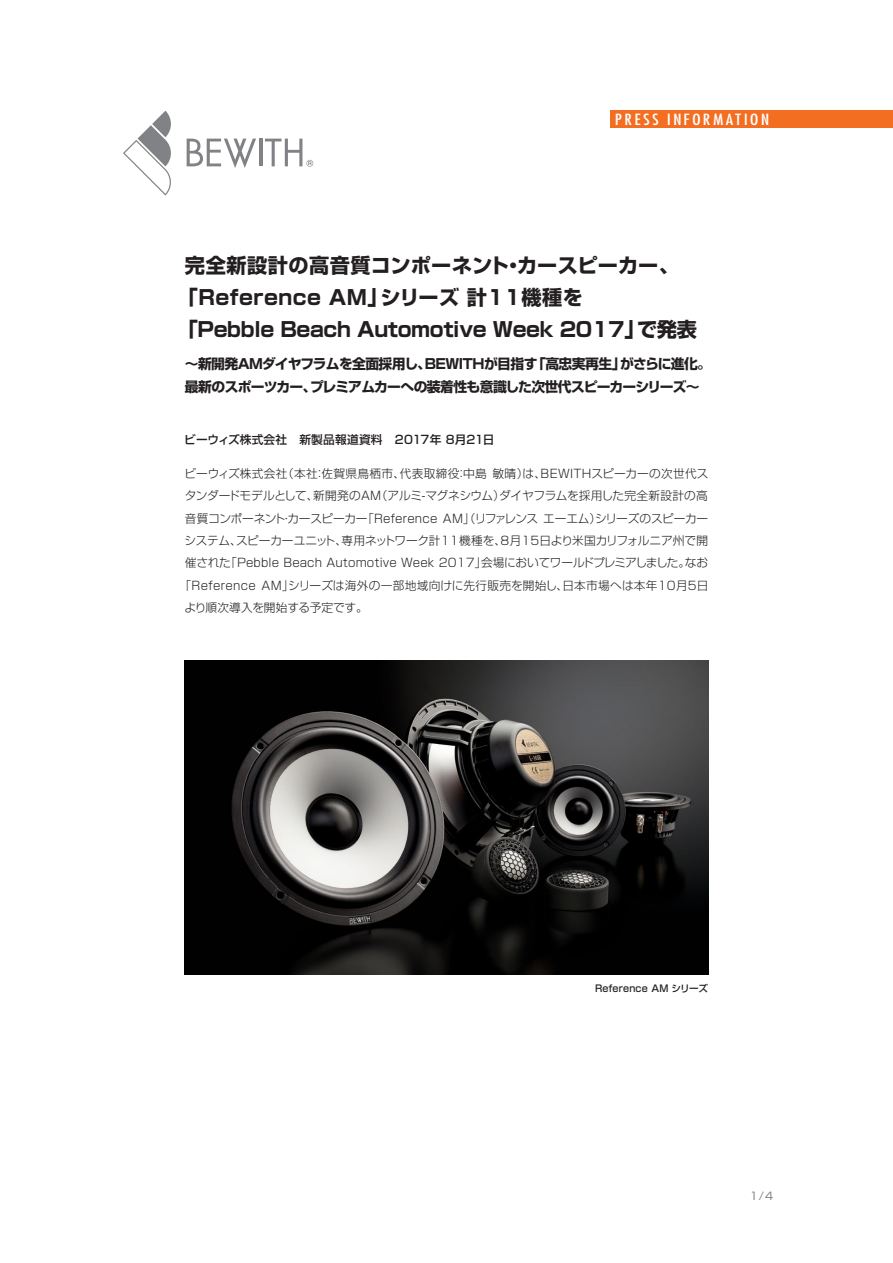
<style>
.page{position:relative;width:893px;height:1263px;background:#fff}
.page>*{position:absolute;margin:0;border:0;box-sizing:border-box;transform-origin:0 0}
.t1{font:700 20.25px "Shin Go Pro";letter-spacing:-.005em;color:#231f20}
.t2{font:700 20.25px "Shin Go Pro";letter-spacing:.02em;color:#231f20}
.t3{font:700 20.25px "Shin Go Pro";letter-spacing:.025em;color:#231f20}
.t4{font:14.85px "Kudos Cond SSK";letter-spacing:.15em;color:#fff;scale:1.2 1}
.t5{font:700 13.8px "Shin Go Pro";letter-spacing:-.045em;color:#231f20}
.t6{font:300 11.7px/22.4px "Shin Go Pro";letter-spacing:.005em;color:#231f20}
.t7{font:300 11.7px "Shin Go Pro";letter-spacing:.025em;color:#231f20}
.t8{font:300 11.7px "Shin Go Pro";letter-spacing:-.03em;color:#231f20}
.t9{font:500 11.7px "Shin Go Pro";letter-spacing:.015em;color:#231f20}
.t10{font:300 11.7px "Shin Go Pro";letter-spacing:-.075em;color:#231f20}
.t11{font:300 11.7px "Shin Go Pro";letter-spacing:-.035em;color:#231f20}
.t12{font:300 11.7px "Shin Go Pro";letter-spacing:-.04em;color:#231f20}
.t13{font:300 11.7px "Shin Go Pro";letter-spacing:-.02em;color:#231f20}
.t14{font:10.65px "Shin Go Pro";color:#808285}
.t15{font:500 9.6px "Shin Go Pro";letter-spacing:.02em;color:#231f20}
</style>
<div class="page">
<div style="left:610px;top:111px;width:283px;height:17px;background:#f36e21"></div>
<svg style="left:123px;top:111px;width:48px;height:85px"></svg>
<svg style="left:187px;top:139px;width:69px;height:29px"></svg>
<hr style="left:259px;top:139px;width:3px;height:27px;background:#808285">
<svg style="left:265px;top:139px;width:48px;height:28px"></svg>
<img style="left:185px;top:660px;width:523px;height:315px">
<p class="t4" style="left:615px;top:110px;width:37px">PRESS</p>
<p class="t4" style="left:667px;top:110px;width:86px">INFORMATION</p>
<p class="t2" style="left:185px;top:249px;width:496px">完全新設計の高音質コンポーネントカースピーカー、</p>
<p class="t1" style="left:503px;top:249px;width:22px">・</p>
<p class="t3" style="left:381px;top:281px;width:204px">シリーズ計11機種を</p>
<p class="t3" style="left:178px;top:281px;width:211px">「Reference AM」</p>
<p class="t1" style="left:637px;top:313px;width:61px">で発表</p>
<p class="t1" style="left:178px;top:313px;width:468px">「Pebble Beach Automotive Week 2017」</p>
<p class="t5" style="left:620px;top:353px;width:93px">がさらに進化。</p>
<p class="t5" style="left:185px;top:353px;width:248px">〜新開発AMダイヤフラムを全面採用し、</p>
<p class="t5" style="left:310px;top:375px;width:391px">プレミアムカーへの装着性も意識した次世代スピーカーシリーズ〜</p>
<p class="t5" style="left:532px;top:353px;width:95px">「高忠実再生」</p>
<p class="t5" style="left:425px;top:353px;width:114px">BEWITHが目指す</p>
<p class="t5" style="left:185px;top:375px;width:133px">最新のスポーツカー、</p>
<p class="t9" style="left:184px;top:430px;width:312px">ビーウィズ株式会社　新製品報道資料　2017年 8月21日</p>
<p class="t6" style="left:184px;top:461px;width:105px">ビーウィズ株式会社</p>
<p class="t7" style="left:282px;top:464px;width:125px">（本社佐賀県鳥栖市、</p>
<p class="t6" style="left:493px;top:461px;width:55px">敏晴は）、</p>
<p class="t7" style="left:541px;top:464px;width:169px">BEWITHスピーカーの次世代ス</p>
<p class="t7" style="left:400px;top:464px;width:89px">代表取締役中島</p>
<p class="t6" style="left:314px;top:461px;width:13px">：</p>
<p class="t6" style="left:455px;top:461px;width:13px">：</p>
<p class="t8" style="left:376px;top:486px;width:131px">（アルミ-マグネシウム）</p>
<p class="t12" style="left:185px;top:486px;width:135px">タンダードモデルとして、</p>
<p class="t6" style="left:499px;top:483px;width:210px">ダイヤフラムを採用した完全新設計の高</p>
<p class="t6" style="left:313px;top:483px;width:70px">新開発のAM</p>
<p class="t8" style="left:595px;top:509px;width:115px">シリーズのスピーカー</p>
<p class="t8" style="left:185px;top:509px;width:184px">音質コンポーネントカースピーカー</p>
<p class="t6" style="left:362px;top:506px;width:77px">「Reference</p>
<p class="t11" style="left:443px;top:509px;width:160px">AM」（リファレンスエーエム）</p>
<p class="t6" style="left:281px;top:506px;width:13px">・</p>
<p class="t13" style="left:236px;top:531px;width:112px">スピーカーユニット、</p>
<p class="t6" style="left:341px;top:528px;width:368px">専用ネットワーク計11機種を 8、月15日より米国カリフォルニア州で開</p>
<p class="t6" style="left:185px;top:528px;width:59px">システム、</p>
<p class="t6" style="left:225px;top:550px;width:263px">「Pebble Beach Automotive Week 2017」</p>
<p class="t10" style="left:481px;top:553px;width:210px">会場においてワールドプレミアしました。</p>
<p class="t6" style="left:185px;top:550px;width:47px">催された</p>
<p class="t6" style="left:685px;top:550px;width:25px">なお</p>
<p class="t6" style="left:288px;top:573px;width:282px">シリーズは海外の一部地域向けに先行販売を開始し、</p>
<p class="t6" style="left:185px;top:573px;width:185px;text-indent:-5px">「Reference<br>より順次導入を開始する予定です。</p>
<p class="t7" style="left:562px;top:576px;width:147px">日本市場へは本年10月5日</p>
<p class="t6" style="left:262px;top:573px;width:34px">AM」</p>
<p class="t15" style="left:595px;top:980px;width:115px">Reference AM シリーズ</p>
<p class="t14" style="left:750px;top:1187px;width:25px">1/4</p>
</div>
